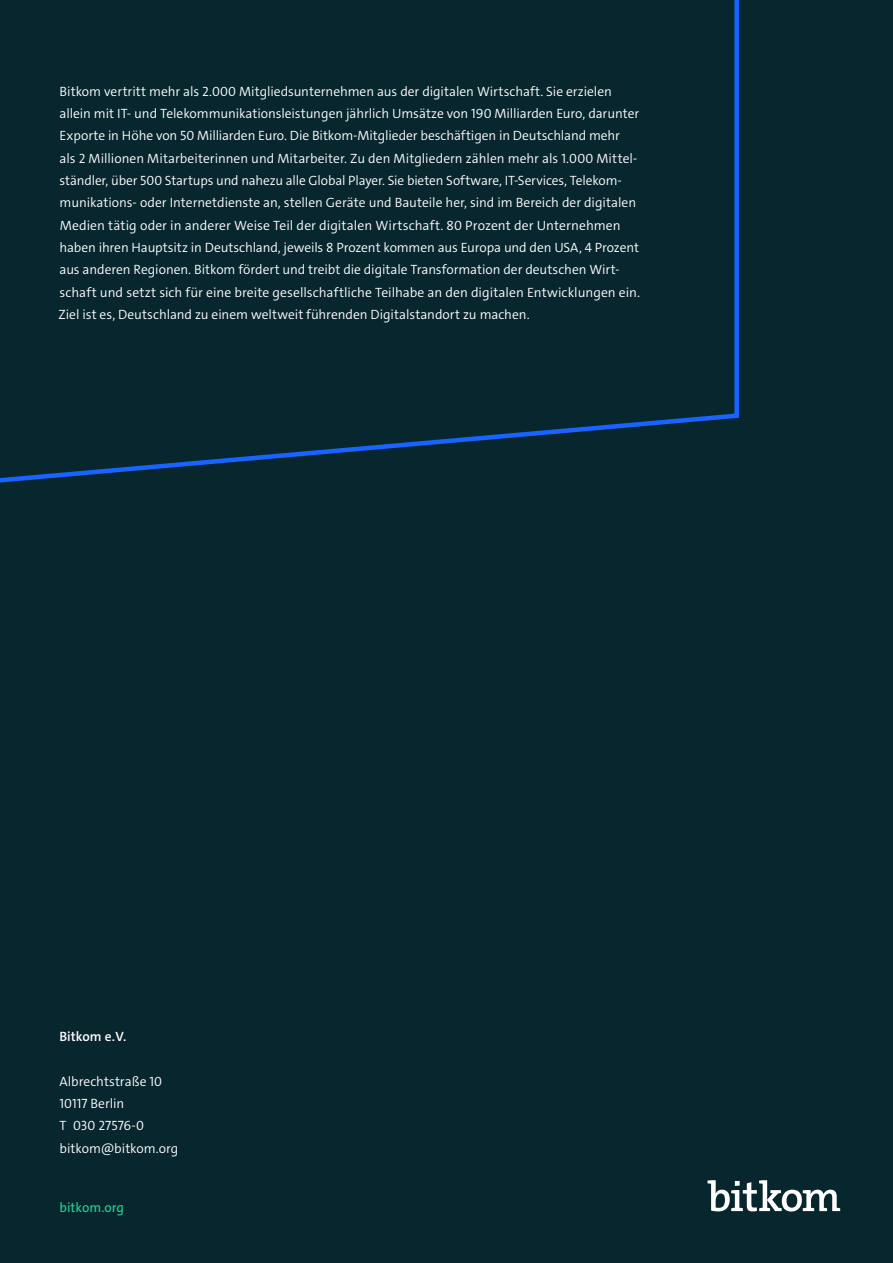
<style>
.page{position:relative;width:893px;height:1263px;background:#07262d}
.page>*{position:absolute;margin:0;border:0;box-sizing:border-box;transform-origin:0 0}
.t1{font:300 13.5px/22.4px "The Sans C4 s";letter-spacing:-.005em;color:#fff}
.t2{font:600 13.5px "The Sans C4 s";color:#fff}
.t3{font:13.5px "The Sans C4 s";color:#28d296}
</style>
<div class="page">
<svg style="left:707px;top:1180px;width:133px;height:31px"></svg>
<svg style="left:0;top:0;width:739px;height:483px"></svg>
<p class="t1" style="left:59px;top:80px;width:583px">Bitkom vertritt mehr als 2.000 Mitgliedsunternehmen aus der digitalen Wirtschaft. Sie erzielen allein mit IT- und Telekommunikationsleistungen jährlich Umsätze von 190 Milliarden Euro, darunter Exporte in Höhe von 50 Milliarden Euro. Die Bitkom-Mitglieder beschäftigen in Deutschland mehr<br>als 2 Millionen Mitarbeiterinnen und Mitarbeiter. Zu den Mitgliedern zählen mehr als 1.000 Mittel&shy;ständler, über 500 Startups und nahezu alle Global Player. Sie bieten Software, IT-Services, Telekom&shy;munikations- oder Internetdienste an, stellen Geräte und Bauteile her, sind im Bereich der digitalen Medien tätig oder in anderer Weise Teil der digitalen Wirtschaft. 80 Prozent der Unternehmen haben ihren Hauptsitz in Deutschland, jeweils 8 Prozent kommen aus Europa und den USA, 4 Prozent aus anderen Regionen. Bitkom fördert und treibt die digitale Transformation der deutschen Wirt&shy;schaft und setzt sich für eine breite gesellschaftliche Teilhabe an den digitalen Entwicklungen ein.<br>Ziel ist es, Deutschland zu einem weltweit führenden Digitalstandort zu machen.</p>
<p class="t2" style="left:60px;top:1028px;width:68px">Bitkom e.V.</p>
<p class="t1" style="left:60px;top:1070px;width:120px">Albrechtstraße 10<br>10117 Berlin<br>T 030 27576-0 bitkom@bitkom.org</p>
<p class="t3" style="left:60px;top:1199px;width:66px">bitkom.org</p>
</div>
